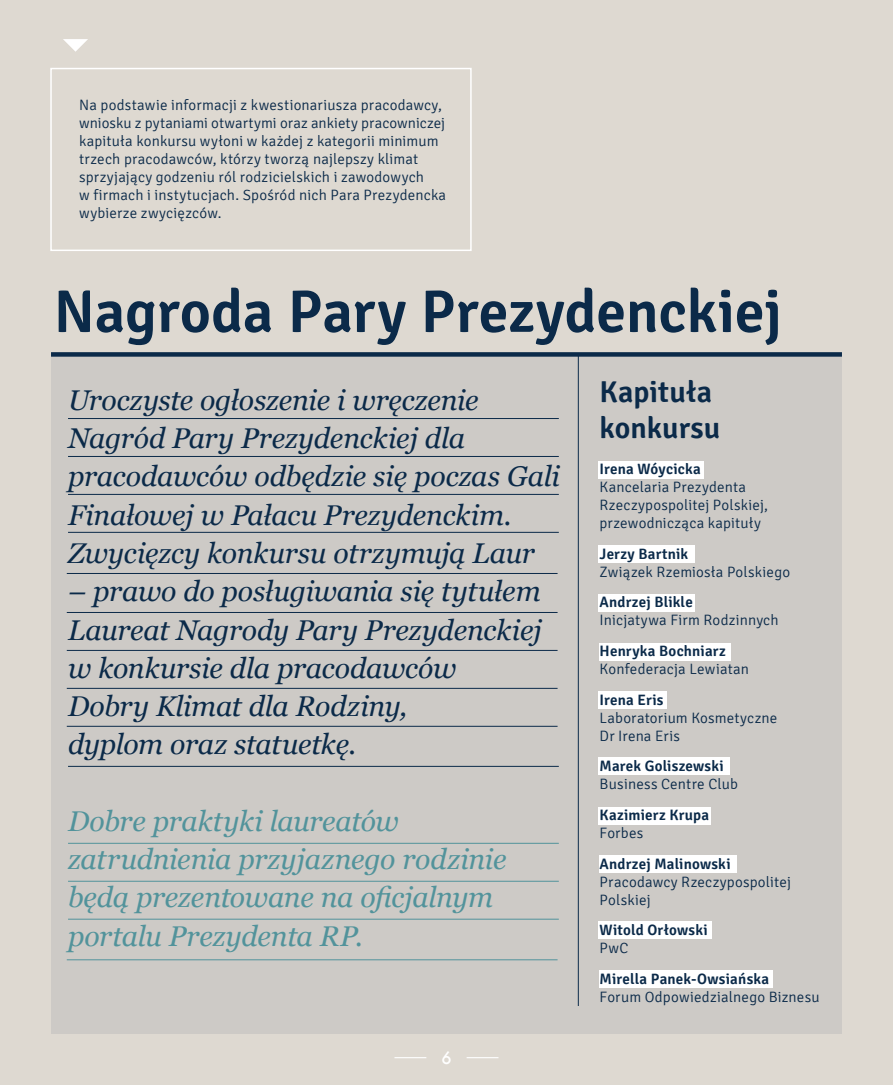
<style>
.page{position:relative;width:893px;height:1085px;background:#fff}
.page>*{position:absolute;margin:0;border:0;box-sizing:border-box;transform-origin:0 0}
.t1{font:600 60px "Signika";color:#0b2a49}
.t2{font:600 30px/36px "Signika";color:#0b2a49}
.t3{font:italic 28.5px/38.2px "Georgia";letter-spacing:-.01em;color:#0b2a49}
.t4{font:italic 28.5px/38.2px "Georgia";letter-spacing:-.01em;color:#52939b}
.t5{font:500 16.5px "Futura";color:#fff}
.t6{font:300 15px/18px "Signika";letter-spacing:.01em;color:#0b2a49}
.t7{font:600 15px "Signika";letter-spacing:.015em;color:#0b2a49}
</style>
<div class="page">
<div style="left:0;top:0;width:893px;height:1084px;background:#ded9d1"></div>
<div style="left:51px;top:356px;width:791px;height:677px;background:#cdcac6"></div>
<div style="left:598px;top:545px;width:97px;height:18px;background:#fff"></div>
<div style="left:598px;top:594px;width:97px;height:17px;background:#fff"></div>
<div style="left:600px;top:643px;width:131px;height:17px;background:#fff"></div>
<div style="left:598px;top:690px;width:68px;height:18px;background:#fff"></div>
<div style="left:598px;top:757px;width:132px;height:18px;background:#fff"></div>
<div style="left:598px;top:806px;width:113px;height:18px;background:#fff"></div>
<div style="left:600px;top:855px;width:137px;height:17px;background:#fff"></div>
<div style="left:599px;top:969px;width:174px;height:18px;background:#fff"></div>
<div style="left:598px;top:921px;width:114px;height:17px;background:#fff"></div>
<div style="left:598px;top:460px;width:106px;height:18px;background:#fff"></div>
<svg style="left:50px;top:68px;width:422px;height:183px"></svg>
<svg style="left:51px;top:352px;width:791px;height:4px;background:#14314e"></svg>
<hr style="left:578px;top:354px;width:1px;height:651px;background:#0b2a49">
<hr style="left:68px;top:418px;width:491px;height:1px;background:#0b2a49">
<hr style="left:68px;top:456px;width:491px;height:1px;background:#0b2a49">
<hr style="left:68px;top:494px;width:491px;height:1px;background:#0b2a49">
<hr style="left:68px;top:532px;width:491px;height:1px;background:#0b2a49">
<hr style="left:67px;top:573px;width:491px;height:1px;background:#0b2a49">
<hr style="left:67px;top:612px;width:491px;height:1px;background:#0b2a49">
<hr style="left:67px;top:650px;width:491px;height:1px;background:#0b2a49">
<hr style="left:67px;top:688px;width:491px;height:1px;background:#0b2a49">
<hr style="left:67px;top:725px;width:491px;height:1px;background:#0b2a49">
<hr style="left:68px;top:765px;width:491px;height:1px;background:#0b2a49">
<hr style="left:68px;top:842px;width:491px;height:1px;background:#52939b">
<hr style="left:68px;top:880px;width:491px;height:1px;background:#52939b">
<hr style="left:68px;top:918px;width:491px;height:1px;background:#52939b">
<hr style="left:67px;top:959px;width:491px;height:1px;background:#52939b">
<svg style="left:63px;top:39px;width:25px;height:13px"></svg>
<hr style="left:394px;top:1056px;width:32px;height:2px;background:#fff">
<hr style="left:467px;top:1056px;width:31px;height:2px;background:#fff">
<p class="t6" style="left:79px;top:96px;width:368px">Na podstawie informacji z kwestionariusza pracodawcy, wniosku z pytaniami otwartymi oraz ankiety pracowniczej kapituła konkursu wyłoni w każdej z kategorii minimum trzech pracodawców, którzy tworzą najlepszy klimat sprzyjający godzeniu ról rodzicielskich i zawodowych<br>w firmach i instytucjach. Spośród nich Para Prezydencka wybierze zwycięzców.</p>
<h1 class="t1" style="left:54px;top:276px;width:730px">N agroda Pary Prezydenckiej</h1>
<h3 class="t3" style="left:68px;top:379px;width:493px">Uroczyste ogłoszenie i wręczenie Nagród Pary Prezydenckiej dla pracodawców odbędzie się poczas Gali Finałowej w Pałacu Prezydenckim.<br>Zwycięzcy konkursu otrzymują Laur</h3>
<h3 class="t3" style="left:68px;top:571px;width:475px">– prawo do posługiwania się tytułem<br>Laureat Nagrody Pary Prezydenckiej w konkursie dla pracodawców<br>Dobry Klimat dla Rodziny,<br>dyplom oraz statuetkę.</h3>
<h3 class="t4" style="left:68px;top:800px;width:440px">Dobre praktyki laureatów zatrudnienia przyjaznego rodzinie będą prezentowane na oficjalnym portalu Prezydenta RP.</h3>
<p class="t5" style="left:441px;top:1046px;width:12px">6</p>
<h2 class="t2" style="left:600px;top:374px;width:122px">Kapituła konkursu</h2>
<p class="t7" style="left:600px;top:460px;width:103px">Irena Wóycicka</p>
<p class="t6" style="left:600px;top:478px;width:170px">Kancelaria Prezydenta<br>Rzeczypospolitej Polskiej, przewodnicząca kapituły</p>
<p class="t7" style="left:600px;top:545px;width:90px">Jerzy Bartnik</p>
<p class="t6" style="left:600px;top:563px;width:192px">Związek Rzemiosła Polskiego</p>
<p class="t7" style="left:600px;top:593px;width:95px">Andrzej Blikle</p>
<p class="t6" style="left:600px;top:611px;width:181px">Inicjatywa Firm Rodzinnych</p>
<p class="t7" style="left:600px;top:642px;width:128px">Henryka Bochniarz</p>
<p class="t6" style="left:600px;top:660px;width:151px">Konfederacja Lewiatan</p>
<p class="t7" style="left:600px;top:690px;width:65px">I rena Eris</p>
<p class="t6" style="left:600px;top:708px;width:179px">Laboratorium Kosmetyczne<br>Dr Irena Eris</p>
<p class="t7" style="left:600px;top:757px;width:126px">Marek Goliszewski</p>
<p class="t6" style="left:600px;top:775px;width:140px">Business Centre Club</p>
<p class="t7" style="left:600px;top:806px;width:111px">Kazimierz Krupa</p>
<p class="t6" style="left:600px;top:824px;width:45px">Forbes</p>
<p class="t7" style="left:600px;top:854px;width:132px">Andrzej Malinowski</p>
<p class="t6" style="left:600px;top:872px;width:193px">Pracodawcy Rzeczypospolitej<br>Polskiej</p>
<p class="t7" style="left:600px;top:921px;width:110px">Witold Orłowski</p>
<p class="t6" style="left:600px;top:939px;width:30px">PwC</p>
<p class="t7" style="left:600px;top:969px;width:171px">Mirella Panek-Owsiańska</p>
<p class="t6" style="left:600px;top:987px;width:221px">Forum Odpowiedzialnego Biznesu</p>
</div>
